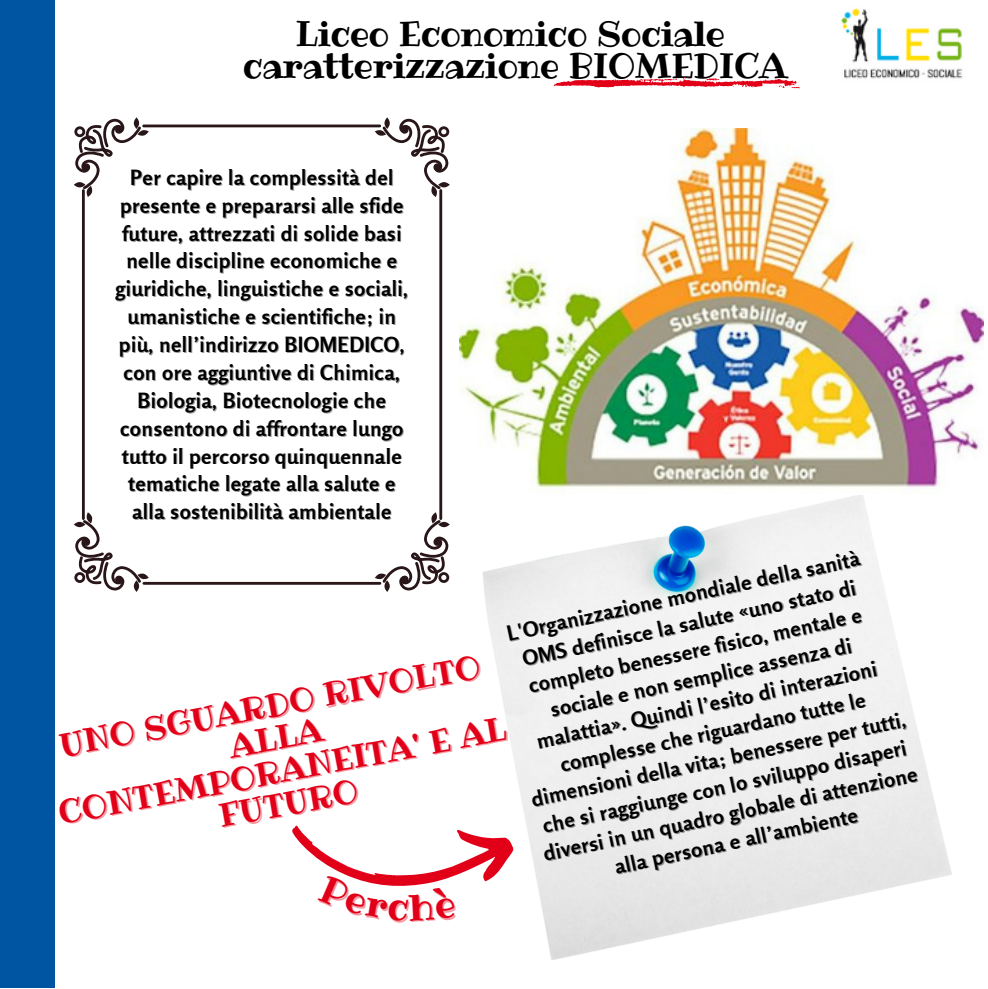
<style>
.page{position:relative;width:988px;height:989px;background:#fff}
.page>*{position:absolute;margin:0;border:0;box-sizing:border-box;transform-origin:0 0}
.t1{font:34.88px "Ribeye";letter-spacing:-.02em;color:#000}
.t2{font:32.4px/34.4px "Ribeye";color:#e20019;text-align:center}
.t3{font:700 20.93px/27.9px "Rosario";letter-spacing:.02em;color:#000;text-align:center}
.s1{color:rgb(226 0 25/.4)}
</style>
<div class="page">
<div style="left:0;top:0;width:54px;height:987px;background:#0055a2"></div>
<img style="left:841px;top:8px;width:122px;height:71px">
<img style="left:482px;top:495px;width:470px;height:465px">
<svg style="left:553px;top:77px;width:247px;height:52px"></svg>
<img style="left:459px;top:129px;width:524px;height:363px">
<svg style="left:74px;top:119px;width:75px;height:78px"></svg>
<div style="left:438px;top:182px;width:12px;height:5px;background:#a29a9b;border-radius:50%"></div>
<svg style="left:375px;top:119px;width:74px;height:78px"></svg>
<hr style="left:142px;top:125px;width:239px;height:2px;background:#281619">
<div style="left:438px;top:522px;width:12px;height:5px;background:#8e8587;border-radius:50%"></div>
<svg style="left:375px;top:512px;width:74px;height:78px"></svg>
<svg style="left:74px;top:512px;width:75px;height:78px"></svg>
<hr style="left:143px;top:582px;width:238px;height:3px;background:#281619">
<hr style="left:82px;top:189px;width:3px;height:331px;background:#281619">
<hr style="left:439px;top:189px;width:3px;height:331px;background:#281619">
<svg style="left:292px;top:825px;width:223px;height:96px"></svg>
<p class="t1" style="left:295px;top:10px;width:431px">Liceo Economico Sociale</p>
<p class="t1" style="left:243px;top:41px;width:546px">caratterizzazione BIOMEDICA</p>
<p class="t3" style="left:115px;top:163px;width:294px">Per capire la complessità del presente e prepararsi alle sfide future, attrezzati di solide basi nelle discipline economiche e giuridiche, linguistiche e sociali, umanistiche e scientifiche; in più, nell’indirizzo BIOMEDICO, con ore aggiuntive di Chimica,<br>Biologia, Biotecnologie che consentono di affrontare lungo tutto il percorso quinquennale tematiche legate alla salute e alla sostenibilità ambientale</p>
<p class="t3" style="left:494px;top:621px;width:384px;rotate:-12deg">L'Organizzazione mondiale della sanità OMS definisce la salute «uno stato di completo benessere fisico, mentale e sociale e non semplice assenza di malattia». Quindi l’esito di interazioni complesse che riguardano tutte le dimensioni della vita; benessere per tutti, che si raggiunge con lo sviluppo disaperi diversi in un quadro globale di attenzione alla persona e all’ambiente</p>
<p class="t2" style="left:57px;top:729px;width:429px;rotate:-11deg">UNO SGUARDO RIVOLTO<br><span class="s1">ALLA</span></p>
<p class="t2" style="left:55px;top:797px;width:457px;rotate:-11deg">CONTEMPORANEITA' E AL<br><span class="s1">FUTURO</span></p>
</div>
